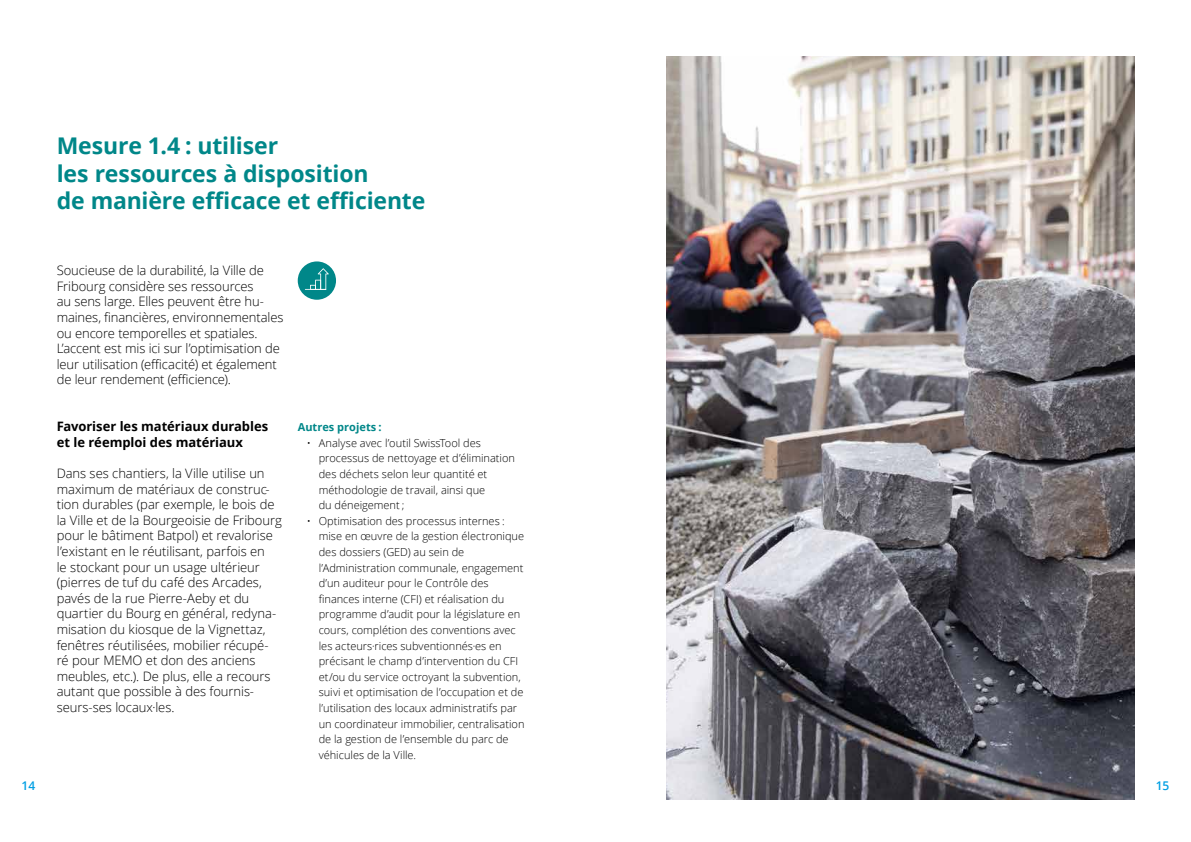
<style>
.page{position:relative;width:1191px;height:842px;background:#fff}
.page>*{position:absolute;margin:0;border:0;box-sizing:border-box;transform-origin:0 0}
.t1{font:700 23px/27.6px "Open Sans";letter-spacing:-.005em;color:#008789}
.t2{font:300 13px/15.6px "Open Sans";letter-spacing:-.005em;color:#000}
.t3{font:700 13px/15.6px "Open Sans";letter-spacing:-.005em;color:#000}
.t4{font:600 12px "Open Sans";color:#009fe3}
.t5{font:300 11px/15.6px "Open Sans";color:#000}
.t6{font:700 11px "Open Sans";color:#008789}
</style>
<div class="page">
<div style="left:298px;top:261px;width:38px;height:39px;background:#008789;border-radius:50%"></div>
<svg style="left:305px;top:268px;width:24px;height:22px"></svg>
<img style="left:666px;top:57px;width:468px;height:742px">
<h1 class="t1" style="left:57px;top:131px;width:370px">Mesure 1.4 : utiliser<br>les ressources à disposition<br>de manière efficace et efficiente</h1>
<p class="t2" style="left:57px;top:262px;width:228px">Soucieuse de la durabilité, la Ville de Fribourg considère ses ressources<br>au sens large. Elles peuvent être hu&shy;maines, financières, environnementales ou encore temporelles et spatiales.<br>L’accent est mis ici sur l’optimisation de leur utilisation (efficacité) et également de leur rendement (efficience).</p>
<p class="t3" style="left:57px;top:418px;width:213px">Favoriser les matériaux durables et le réemploi des matériaux</p>
<p class="t2" style="left:57px;top:465px;width:227px">Dans ses chantiers, la Ville utilise un maximum de matériaux de construc&shy;tion durables (par exemple, le bois de la Ville et de la Bourgeoisie de Fribourg pour le bâtiment Batpol) et revalorise l’existant en le réutilisant, parfois en<br>le stockant pour un usage ultérieur (pierres de tuf du café des Arcades, pavés de la rue Pierre-Aeby et du quartier du Bourg en général, redyna&shy;misation du kiosque de la Vignettaz, fenêtres réutilisées, mobilier récupé&shy;ré pour MEMO et don des anciens meubles, etc.). De plus, elle a recours autant que possible à des fournis&shy;seurs-ses locaux·les.</p>
<p class="t6" style="left:298px;top:419px;width:85px">Autres projets :</p>
<p class="t5" style="left:319px;top:435px;width:198px;text-indent:-12px">• Analyse avec l’outil SwissTool des processus de nettoyage et d’élimination des déchets selon leur quantité et méthodologie de travail, ainsi que<br>du déneigement ;</p>
<p class="t5" style="left:319px;top:513px;width:207px;text-indent:-12px">• Optimisation des processus internes : mise en œuvre de la gestion électronique des dossiers (GED) au sein de l’Administration communale, engagement d’un auditeur pour le Contrôle des finances interne (CFI) et réalisation du programme d’audit pour la législature en cours, complétion des conventions avec les acteurs·rices subventionnés·es en précisant le champ d’intervention du CFI et/ou du service octroyant la subvention, suivi et optimisation de l’occupation et de l’utilisation des locaux administratifs par un coordinateur immobilier, centralisation de la gestion de l’ensemble du parc de véhicules de la Ville.</p>
<p class="t4" style="left:21px;top:777px;width:15px">14</p>
<p class="t4" style="left:1155px;top:777px;width:15px">15</p>
</div>
